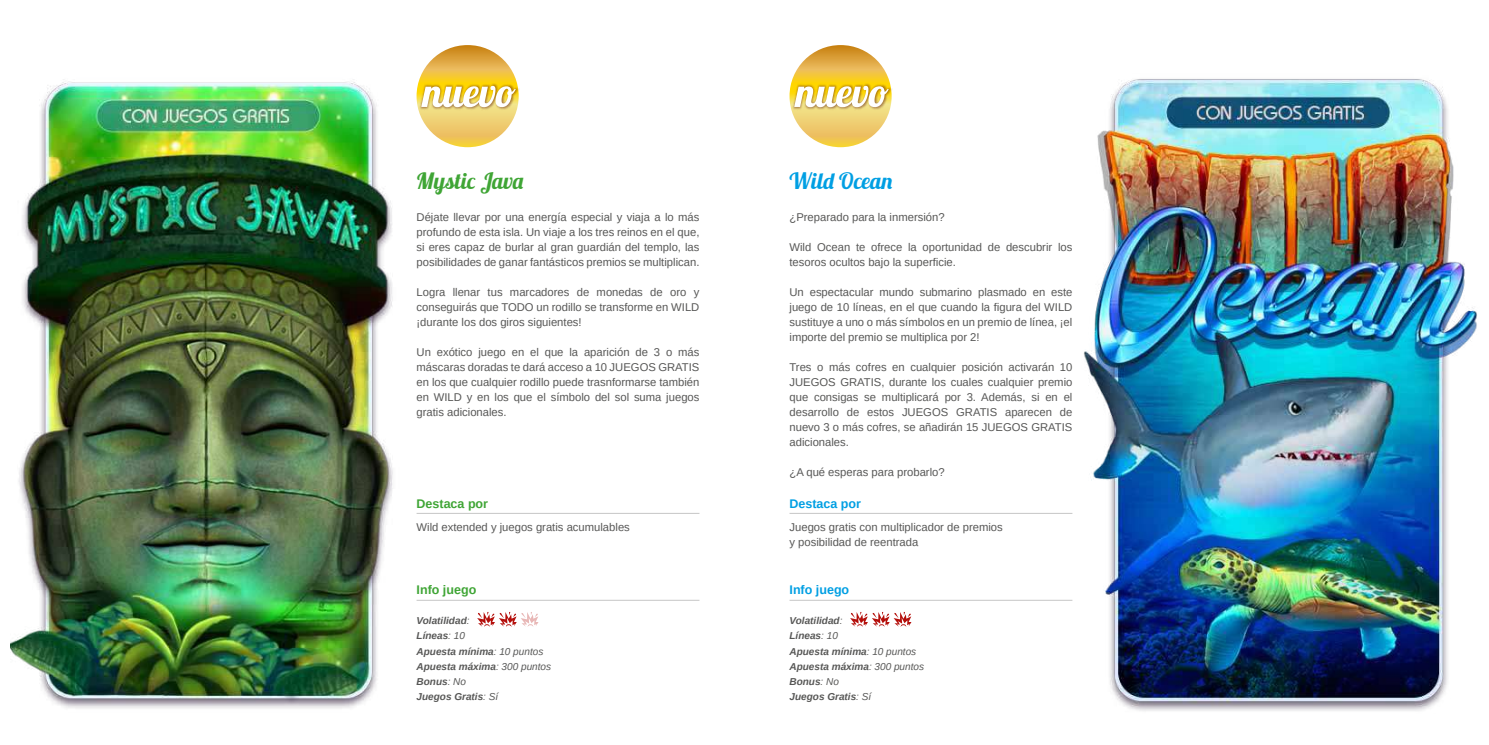
<style>
.page{position:relative;width:1489px;height:745px;background:#fff}
.page>*{position:absolute;margin:0;border:0;box-sizing:border-box;transform-origin:0 0}
.t1{font:22.5px "Lobster 1.3";color:#3fa535}
.t2{font:22.5px "Lobster 1.3";color:#009fe3}
.t3{font:700 12.5px "Arimo";color:#3fa535}
.t4{font:700 12.5px "Arimo";color:#009fe3}
.t5{font:11.25px/15px "Arimo";color:#575756;text-align:justify}
.t6{font:italic 700 10px "Arimo";color:#575756}
.s1{font-weight:400}
</style>
<div class="page">
<hr style="left:789px;top:512px;width:283px;height:1px;background:#c6c6c6">
<hr style="left:416px;top:512px;width:283px;height:1px;background:#c6c6c6">
<hr style="left:789px;top:599px;width:283px;height:1px;background:#c6c6c6">
<hr style="left:416px;top:599px;width:283px;height:1px;background:#c6c6c6">
<svg style="left:416px;top:45px;width:102px;height:102px;background:#ecc153"></svg>
<img style="left:419px;top:83px;width:100px;height:27px">
<svg style="left:421px;top:86px;width:95px;height:21px"></svg>
<svg style="left:789px;top:45px;width:102px;height:102px;background:#ecc153"></svg>
<img style="left:791px;top:83px;width:101px;height:27px">
<svg style="left:794px;top:86px;width:94px;height:21px"></svg>
<svg style="left:850px;top:612px;width:61px;height:15px"></svg>
<svg style="left:477px;top:612px;width:61px;height:15px"></svg>
<img style="left:10px;top:79px;width:383px;height:630px">
<img style="left:1083px;top:79px;width:394px;height:632px">
<h1 class="t1" style="left:416px;top:166px;width:109px">Mystic Java</h1>
<h1 class="t2" style="left:789px;top:166px;width:105px">Wild Ocean</h1>
<p class="t5" style="left:416px;top:209px;width:284px">Déjate llevar por una energía especial y viaja a lo más profundo de esta isla. Un viaje a los tres reinos en el que, si eres capaz de burlar al gran guardián del templo, las posibilidades de ganar fantásticos premios se multiplican.</p>
<p class="t5" style="left:416px;top:284px;width:284px">Logra llenar tus marcadores de monedas de oro y conseguirás que TODO un rodillo se transforme en WILD ¡durante los dos giros siguientes!</p>
<p class="t5" style="left:416px;top:344px;width:284px">Un exótico juego en el que la aparición de 3 o más máscaras doradas te dará acceso a 10 JUEGOS GRATIS en los que cualquier rodillo puede trasnformarse también en WILD y en los que el símbolo del sol suma juegos gratis adicionales.</p>
<p class="t5" style="left:789px;top:209px;width:157px">¿Preparado para la inmersión?</p>
<p class="t5" style="left:789px;top:239px;width:284px">Wild Ocean te ofrece la oportunidad de descubrir los tesoros ocultos bajo la superficie.</p>
<p class="t5" style="left:789px;top:284px;width:284px">Un espectacular mundo submarino plasmado en este juego de 10 líneas, en el que cuando la figura del WILD sustituye a uno o más símbolos en un premio de línea, ¡el importe del premio se multiplica por 2!</p>
<p class="t5" style="left:789px;top:359px;width:284px">Tres o más cofres en cualquier posición activarán 10<br>JUEGOS GRATIS, durante los cuales cualquier premio que consigas se multiplicará por 3. Además, si en el desarrollo de estos JUEGOS GRATIS aparecen de nuevo 3 o más cofres, se añadirán 15 JUEGOS GRATIS adicionales.</p>
<p class="t5" style="left:789px;top:464px;width:157px">¿A qué esperas para probarlo?</p>
<p class="t3" style="left:416px;top:494px;width:73px">Destaca por</p>
<p class="t4" style="left:789px;top:494px;width:73px">Destaca por</p>
<p class="t5" style="left:416px;top:519px;width:215px">Wild extended y juegos gratis acumulables</p>
<p class="t5" style="left:789px;top:519px;width:215px">Juegos gratis con multiplicador de premios y posibilidad de reentrada</p>
<p class="t3" style="left:416px;top:581px;width:61px">Info juego</p>
<p class="t4" style="left:789px;top:581px;width:61px">Info juego</p>
<p class="t6" style="left:416px;top:613px;width:54px">Volatilidad<span class="s1">:</span></p>
<p class="t6" style="left:789px;top:613px;width:54px">Volatilidad<span class="s1">:</span></p>
<p class="t6" style="left:416px;top:628px;width:50px">Líneas<span class="s1">: 10</span></p>
<p class="t6" style="left:789px;top:628px;width:50px">Líneas<span class="s1">: 10</span></p>
<p class="t6" style="left:416px;top:644px;width:128px">Apuesta mínima<span class="s1">: 10 puntos</span></p>
<p class="t6" style="left:789px;top:644px;width:128px">Apuesta mínima<span class="s1">: 10 puntos</span></p>
<p class="t6" style="left:416px;top:659px;width:136px">Apuesta máxima<span class="s1">: 300 puntos</span></p>
<p class="t6" style="left:789px;top:659px;width:136px">Apuesta máxima<span class="s1">: 300 puntos</span></p>
<p class="t6" style="left:416px;top:674px;width:51px">Bonus<span class="s1">: No</span></p>
<p class="t6" style="left:789px;top:674px;width:51px">Bonus<span class="s1">: No</span></p>
<p class="t6" style="left:416px;top:689px;width:83px">Juegos Gratis<span class="s1">: Sí</span></p>
<p class="t6" style="left:789px;top:689px;width:83px">Juegos Gratis<span class="s1">: Sí</span></p>
</div>
